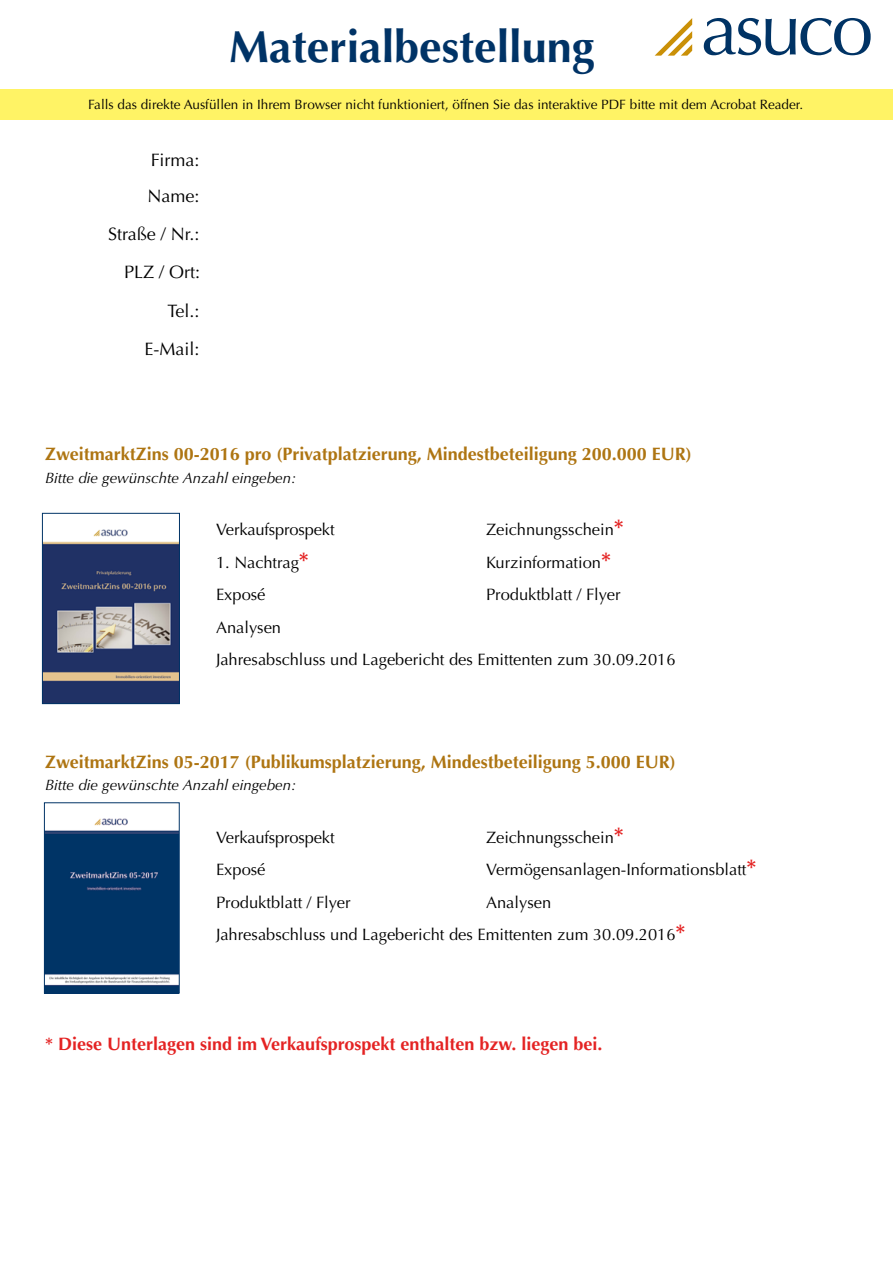
<style>
.page{position:relative;width:893px;height:1263px;background:#fff}
.page>*{position:absolute;margin:0;border:0;box-sizing:border-box;transform-origin:0 0}
.t1{font:700 45px "Optima LT Std";color:#036}
.t2{font:700 18px "Optima LT Std";color:#ae7512}
.t3{font:700 18px "Optima LT Std";color:#e42323}
.t4{font:18px/36.5px "Optima LT Std";color:#000}
.t5{font:16.5px/32.5px "Optima LT Std";color:#000}
.t6{font:italic 15px "Optima LT Std";color:#000}
.t7{font:13.5px "Optima LT Std";color:#000}
.s1{font-weight:700;font-size:22.5px;color:#e42323}
</style>
<div class="page">
<svg style="left:704px;top:18px;width:167px;height:37px"></svg>
<svg style="left:655px;top:18px;width:37px;height:38px"></svg>
<img style="left:44px;top:529px;width:134px;height:173px">
<div style="left:42px;top:513px;width:138px;height:191px;border:1px solid #036"></div>
<img style="left:46px;top:818px;width:131px;height:173px">
<div style="left:44px;top:802px;width:135px;height:191px;border:1px solid #036"></div>
<div style="left:0;top:89px;width:893px;height:30px;background:#fff365"></div>
<h1 class="t1" style="left:229px;top:21px;width:367px">Materialbestellung</h1>
<p class="t7" style="left:88px;top:97px;width:716px">Falls das direkte Ausfüllen in Ihrem Browser nicht funktioniert, öffnen Sie das interaktive PDF bitte mit dem Acrobat Reader.</p>
<p class="t4" style="left:148px;top:142px;width:54px">Firma:<br>Name:</p>
<p class="t4" style="left:108px;top:215px;width:94px;line-height:37.5px;text-align:right">Straße / Nr.:<br>PLZ / Ort:</p>
<p class="t4" style="left:167px;top:293px;width:34px">Tel.:</p>
<p class="t4" style="left:145px;top:331px;width:57px">E-Mail:</p>
<p class="t2" style="left:45px;top:444px;width:648px">ZweitmarktZins 00-2016 pro (Privatplatzierung, Mindestbeteiligung 200.000 EUR)</p>
<p class="t6" style="left:45px;top:469px;width:253px">Bitte die gewünschte Anzahl eingeben:</p>
<p class="t5" style="left:216px;top:513px;width:120px">Verkaufsprospekt</p>
<p class="t5" style="left:486px;top:513px;width:139px">Zeichnungsschein<span class="s1">*</span></p>
<p class="t5" style="left:216px;top:546px;width:94px">1. Nachtrag<span class="s1">*</span></p>
<p class="t5" style="left:486px;top:546px;width:127px">Kurzinformation<span class="s1">*</span></p>
<p class="t5" style="left:216px;top:579px;width:51px">Exposé</p>
<p class="t5" style="left:486px;top:579px;width:136px">Produktblatt / Flyer</p>
<p class="t5" style="left:216px;top:611px;width:461px">Analysen<br>Jahresabschluss und Lagebericht des Emittenten zum 30.09.2016</p>
<p class="t2" style="left:45px;top:751px;width:632px">ZweitmarktZins 05-2017 (Publikumsplatzierung, Mindestbeteiligung 5.000 EUR)</p>
<p class="t6" style="left:45px;top:776px;width:253px">Bitte die gewünschte Anzahl eingeben:</p>
<p class="t5" style="left:216px;top:821px;width:120px">Verkaufsprospekt</p>
<p class="t5" style="left:486px;top:821px;width:139px">Zeichnungsschein<span class="s1">*</span></p>
<p class="t5" style="left:216px;top:854px;width:51px">Exposé</p>
<p class="t5" style="left:486px;top:854px;width:272px">Vermögensanlagen-Informationsblatt<span class="s1">*</span></p>
<p class="t5" style="left:216px;top:886px;width:136px">Produktblatt / Flyer</p>
<p class="t5" style="left:216px;top:886px;width:471px;text-indent:270px">Analysen<br>Jahresabschluss und Lagebericht des Emittenten zum 30.09.2016<span class="s1">*</span></p>
<p class="t3" style="left:45px;top:1033px;width:559px">* Diese Unterlagen sind im Verkaufsprospekt enthalten bzw. liegen bei.</p>
</div>
